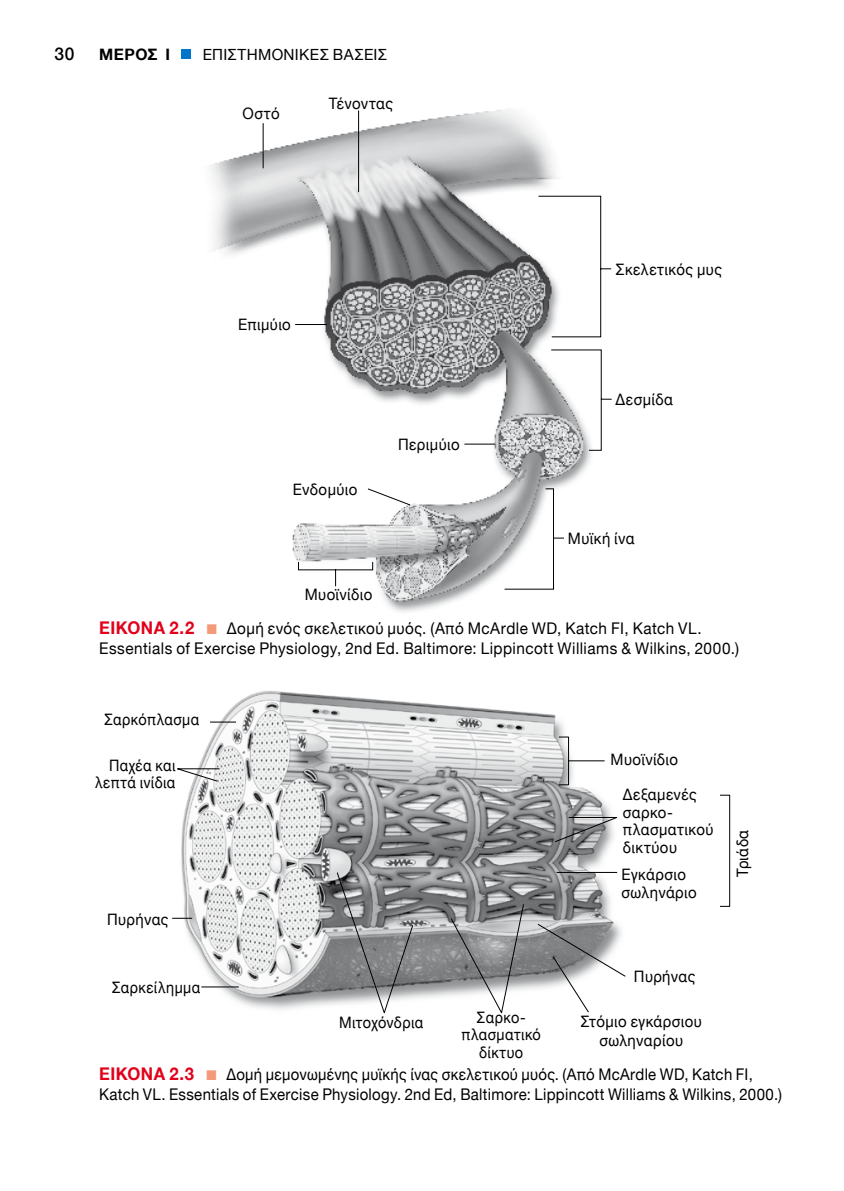
<style>
.page{position:relative;width:844px;height:1191px;background:#fff}
.page>*{position:absolute;margin:0;border:0;box-sizing:border-box;transform-origin:0 0}
.t1{font:500 17.5px "Helvetica Neue";color:#000}
.t2{font:16.1px/20.1px "Helvetica Neue";letter-spacing:.025em;color:#000;scale:.93 1}
.t3{font:16.1px/20.1px "Helvetica Neue";letter-spacing:.025em;color:#000;scale:.95 1}
.t4{font:15.75px/17.5px "Helvetica Neue";letter-spacing:.03em;color:#000;scale:.95 1}
.t5{font:15.75px/17.5px "Helvetica Neue";letter-spacing:.03em;color:#000;text-align:right;scale:.92 1}
.t6{font:700 15.75px "Helvetica Neue";letter-spacing:.03em;color:#000}
.t7{font:15.4px "Helvetica Neue";letter-spacing:.02em;color:#000}
.s1{font-weight:700;font-size:17.5px;color:#e2001a}
.s2{color:#f29a79}
</style>
<div class="page">
<div style="left:182px;top:49px;width:9px;height:9px;background:#0075c9"></div>
<img style="left:210px;top:109px;width:301px;height:503px">
<svg style="left:262px;top:110px;width:349px;height:480px"></svg>
<img style="left:221px;top:691px;width:338px;height:30px">
<svg style="left:172px;top:721px;width:557px;height:293px"></svg>
<p class="t1" style="left:54px;top:39px;width:21px">30</p>
<p class="t6" style="left:99px;top:42px;width:72px">ΜΕΡΟΣ Ι</p>
<p class="t7" style="left:203px;top:43px;width:186px">ΕΠΙΣΤΗΜΟΝΙΚΕΣ ΒΑΣΕΙΣ</p>
<p class="t4" style="left:242px;top:106px;width:41px">Οστό</p>
<p class="t4" style="left:328px;top:96px;width:69px">Τένοντας</p>
<p class="t4" style="left:238px;top:317px;width:57px">Επιμύιο</p>
<p class="t4" style="left:398px;top:436px;width:66px">Περιμύιο</p>
<p class="t4" style="left:293px;top:482px;width:69px">Ενδομύιο</p>
<p class="t4" style="left:305px;top:586px;width:73px">Μυοϊνίδιο</p>
<p class="t4" style="left:615px;top:261px;width:114px">Σκελετικός μυς</p>
<p class="t4" style="left:615px;top:391px;width:62px">Δεσμίδα</p>
<p class="t4" style="left:567px;top:531px;width:72px">Μυϊκή ίνα</p>
<p class="t3" style="left:99px;top:619px;width:674px"><span class="s1">ΕΙΚΟΝΑ 2.2</span> <span class="s2">■</span> Δομή ενός σκελετικού μυός. (Από McArdle WD, Katch FI, Katch VL.<br>Essentials of Exercise Physiology, 2nd Ed. Baltimore: Lippincott Williams &amp; Wilkins, 2000.)</p>
<p class="t5" style="left:104px;top:711px;width:105px">Σαρκόπλασμα</p>
<p class="t5" style="left:95px;top:757px;width:89px">Παχέα και λεπτά ινίδια</p>
<p class="t4" style="left:107px;top:911px;width:66px">Πυρήνας</p>
<p class="t5" style="left:112px;top:979px;width:98px">Σαρκείλημμα</p>
<p class="t4" style="left:610px;top:752px;width:73px">Μυοϊνίδιο</p>
<p class="t4" style="left:622px;top:787px;width:97px">Δεξαμενές σαρκο&shy;πλασματικού δικτύου</p>
<p class="t4" style="left:621px;top:867px;width:81px">Εγκάρσιο σωληνάριο</p>
<p class="t4" style="left:734px;top:877px;width:51px;rotate:-90deg">Τριάδα</p>
<p class="t4" style="left:633px;top:968px;width:66px">Πυρήνας</p>
<p class="t5" style="left:339px;top:1015px;width:93px">Μιτοχόνδρια</p>
<p class="t5" style="left:461px;top:1009px;width:88px;text-align:center">Σαρκο&shy;πλασματικό δίκτυο</p>
<p class="t4" style="left:580px;top:1013px;width:129px;line-height:18.9px;text-align:center">Στόμιο εγκάρσιου σωληναρίου</p>
<p class="t2" style="left:99px;top:1064px;width:735px"><span class="s1">ΕΙΚΟΝΑ 2.3</span> <span class="s2">■</span> Δομή μεμονωμένης μυϊκής ίνας σκελετικού μυός. (Από McArdle WD, Katch FI,<br>Katch VL. Essentials of Exercise Physiology. 2nd Ed, Baltimore: Lippincott Williams &amp; Wilkins, 2000.)</p>
</div>
